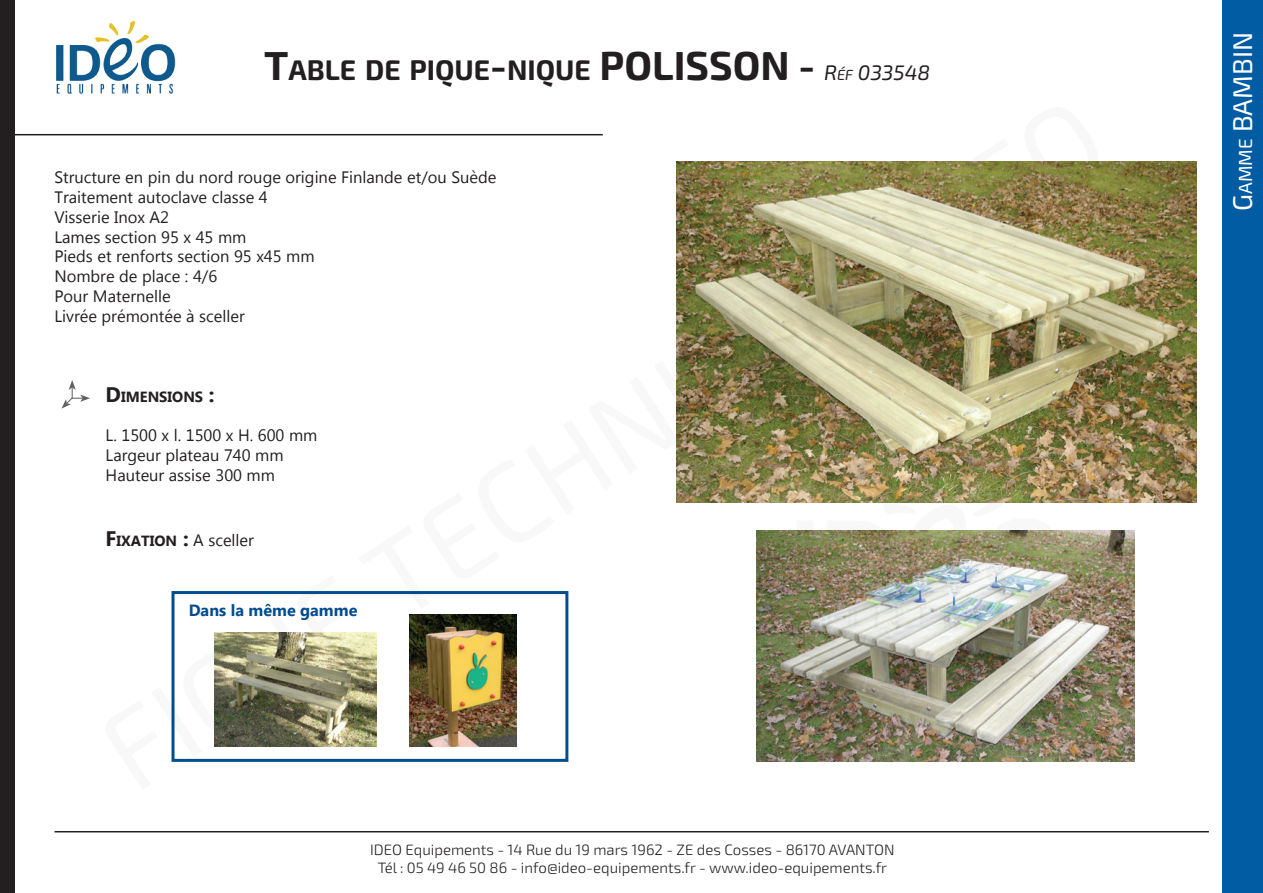
<style>
.page{position:relative;width:1263px;height:893px;background:#fff}
.page>*{position:absolute;margin:0;border:0;box-sizing:border-box;transform-origin:0 0}
.t1{font:700 28.35px "Exo 2";color:#231f20}
.t2{font:27px "Exo 2";color:#fff}
.t3{font:16.5px/19.8px "Microsoft New Tai Lue";color:#231f20}
.t4{font:700 16.2px "Microsoft New Tai Lue";color:#014d90}
.t5{font:300 15px/18px "Exo 2";color:#231f20;text-align:center}
.t6{font:700 14.7px "Microsoft New Tai Lue";color:#231f20}
.s1{font-size:40.5px}
.s2{font-weight:400;font-style:italic;font-size:21px}
.s3{font-weight:400;font-style:italic;font-size:14.7px}
.s4{font-size:21px}
.s5{font-weight:700;font-size:21px}
.s6{font-weight:700;font-size:14.7px}
.s7{font-size:18.9px}
</style>
<div class="page">
<div style="left:1223px;top:0;width:40px;height:893px;background:#015ca3"></div>
<img style="left:56px;top:21px;width:120px;height:73px">
<hr style="left:55px;top:831px;width:1154px;height:1px;background:#231f20">
<div style="left:0;top:0;width:14px;height:893px;background:#231f20"></div>
<hr style="left:7px;top:134px;width:596px;height:1px;background:#231f20">
<svg style="left:62px;top:380px;width:28px;height:29px"></svg>
<img style="left:677px;top:162px;width:519px;height:340px">
<img style="left:757px;top:530px;width:378px;height:232px">
<div style="left:171px;top:591px;width:397px;height:171px;border:3px solid #014d90"></div>
<img style="left:214px;top:633px;width:163px;height:114px">
<img style="left:410px;top:615px;width:106px;height:132px">
<img style="left:761px;top:441px;width:332px;height:232px">
<h1 class="t1" style="left:264px;top:53px;width:668px"><span class="s1">T</span>ABLE DE PIQUE<span class="s1">-</span>NIQUE <span class="s1">POLISSON -</span> <span class="s2">R</span><span class="s3">éf</span> <span class="s2">033548</span></h1>
<p class="t3" style="left:54px;top:169px;width:443px">Structure en pin du nord rouge origine Finlande et/ou Suède<br>Traitement autoclave classe 4<br>Visserie Inox A2<br>Lames section 95 x 45 mm<br>Pieds et renforts section 95 x45 mm<br>Nombre de place : 4/6<br>Pour Maternelle<br>Livrée prémontée à sceller</p>
<p class="t6" style="left:106px;top:388px;width:111px"><span class="s4">D</span>IMENSIONS <span class="s4">:</span></p>
<p class="t3" style="left:106px;top:427px;width:213px">L. 1500 x l. 1500 x H. 600 mm<br>Largeur plateau 740 mm<br>Hauteur assise 300 mm</p>
<p class="t3" style="left:106px;top:531px;width:150px"><span class="s5">F</span><span class="s6">IXATION</span> <span class="s5">:</span> A sceller</p>
<p class="t4" style="left:189px;top:601px;width:170px">Dans la même gamme</p>
<p class="t5" style="left:370px;top:841px;width:526px">IDEO Equipements - 14 Rue du 19 mars 1962 - ZE des Cosses - 86170 AVANTON<br>Tél : 05 49 46 50 86 - info@ideo-equipements.fr - www.ideo-equipements.fr</p>
<h2 class="t2" style="left:1227px;top:211px;width:180px;rotate:-90deg">G<span class="s7">amme</span> BAMBIN</h2>
</div>
